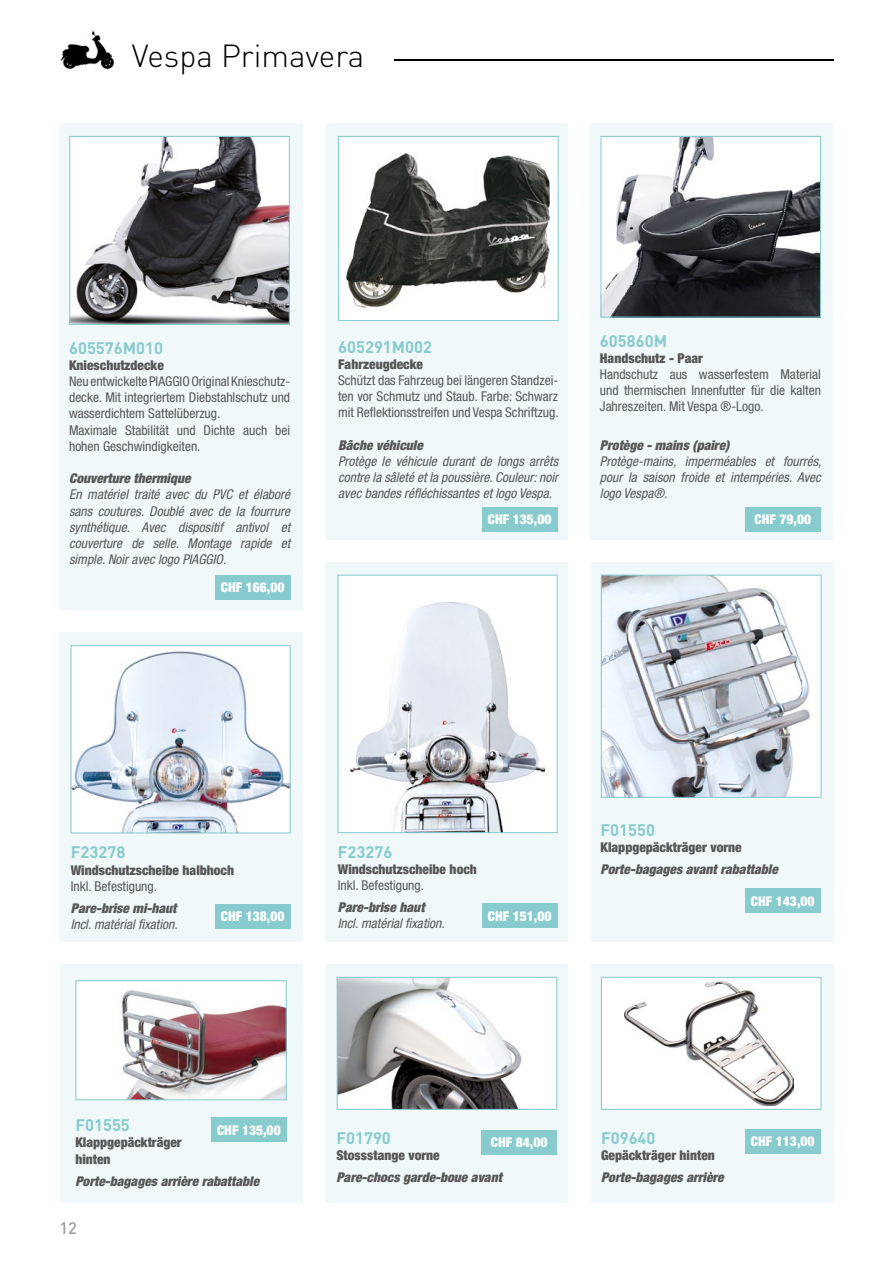
<style>
.page{position:relative;width:893px;height:1263px;background:#fff}
.page>*{position:absolute;margin:0;border:0;box-sizing:border-box;transform-origin:0 0}
.t1{font:300 31.5px "DIN";color:#000}
.t2{font:700 16.5px "DIN";color:#87cbce}
.t3{font:500 16.5px "DIN";color:#9d9d9c}
.t4{font:condensed 13.5px/16.2px "Helvetica Neue LT Pro";color:#575756;text-align:justify}
.t5{font:italic condensed 13.5px/16.2px "Helvetica Neue LT Pro";color:#575756;text-align:justify}
.t6{font:italic 900 condensed 13.5px "Helvetica Neue LT Pro";color:#575756}
.t7{font:900 condensed 13.5px/16.2px "Helvetica Neue LT Pro";color:#575756}
.t8{font:900 condensed 13.5px "Helvetica Neue LT Pro";color:#fff}
</style>
<div class="page">
<div style="left:591px;top:123px;width:242px;height:417px;background:#f0f8f9"></div>
<svg style="left:600px;top:136px;width:221px;height:182px"></svg>
<div style="left:59px;top:123px;width:243px;height:487px;background:#f0f8f9"></div>
<svg style="left:69px;top:136px;width:221px;height:189px"></svg>
<div style="left:325px;top:562px;width:243px;height:380px;background:#f0f8f9"></div>
<svg style="left:338px;top:575px;width:220px;height:258px;fill:#fcfcfd"></svg>
<div style="left:59px;top:632px;width:243px;height:310px;background:#f0f8f9"></div>
<svg style="left:70px;top:645px;width:221px;height:188px"></svg>
<div style="left:591px;top:562px;width:242px;height:380px;background:#f0f8f9"></div>
<svg style="left:601px;top:575px;width:221px;height:223px"></svg>
<div style="left:591px;top:964px;width:242px;height:239px;background:#f0f8f9"></div>
<svg style="left:601px;top:977px;width:220px;height:133px"></svg>
<div style="left:325px;top:964px;width:243px;height:239px;background:#f0f8f9"></div>
<svg style="left:337px;top:977px;width:220px;height:133px"></svg>
<div style="left:325px;top:123px;width:243px;height:417px;background:#f0f8f9"></div>
<svg style="left:338px;top:136px;width:221px;height:185px"></svg>
<img style="left:60px;top:31px;width:55px;height:39px">
<hr style="left:394px;top:59px;width:439px;height:1px;background:#000">
<div style="left:60px;top:964px;width:242px;height:239px;background:#f0f8f9"></div>
<svg style="left:75px;top:980px;width:212px;height:120px"></svg>
<div style="left:211px;top:1117px;width:76px;height:25px;background:#87cbce"></div>
<div style="left:215px;top:575px;width:76px;height:25px;background:#87cbce"></div>
<div style="left:482px;top:507px;width:75px;height:25px;background:#87cbce"></div>
<div style="left:745px;top:507px;width:76px;height:25px;background:#87cbce"></div>
<div style="left:745px;top:888px;width:76px;height:25px;background:#87cbce"></div>
<div style="left:745px;top:1129px;width:76px;height:25px;background:#87cbce"></div>
<div style="left:481px;top:1130px;width:76px;height:25px;background:#87cbce"></div>
<div style="left:215px;top:904px;width:76px;height:25px;background:#87cbce"></div>
<div style="left:482px;top:903px;width:75px;height:25px;background:#87cbce"></div>
<h1 class="t1" style="left:132px;top:37px;width:234px">Vespa Primavera</h1>
<p class="t2" style="left:69px;top:337px;width:96px">605576M010</p>
<p class="t7" style="left:69px;top:357px;width:96px">Knieschutzdecke</p>
<p class="t4" style="left:69px;top:373px;width:223px;text-align:left">Neu entwickelte PIAGGIO Original Knieschutz&shy;decke. Mit integriertem Diebstahlschutz und wasserdichtem Sattelüberzug.<br>Maximale Stabilität und Dichte auch bei hohen Geschwindigkeiten.</p>
<p class="t6" style="left:69px;top:470px;width:123px">Couverture thermique</p>
<p class="t5" style="left:69px;top:486px;width:223px">En matériel traité avec du PVC et élaboré sans coutures. Doublé avec de la fourrure synthétique. Avec dispositif antivol et couverture de selle. Montage rapide et simple. Noir avec logo PIAGGIO.</p>
<p class="t8" style="left:221px;top:579px;width:65px">CHF 166,00</p>
<p class="t2" style="left:338px;top:336px;width:96px">605291M002</p>
<p class="t7" style="left:338px;top:356px;width:86px">Fahrzeugdecke</p>
<p class="t4" style="left:338px;top:372px;width:222px">Schützt das Fahrzeug bei längeren Standzei&shy;ten vor Schmutz und Staub. Farbe: Schwarz mit Reflektionsstreifen und Vespa Schriftzug.</p>
<p class="t6" style="left:338px;top:437px;width:86px">Bâche véhicule</p>
<p class="t5" style="left:338px;top:453px;width:222px">Protège le véhicule durant de longs arrêts contre la sâleté et la poussière. Couleur: noir avec bandes réfléchissantes et logo Vespa.</p>
<p class="t2" style="left:600px;top:330px;width:69px">605860M</p>
<p class="t7" style="left:600px;top:350px;width:105px">Handschutz - Paar</p>
<p class="t4" style="left:600px;top:366px;width:223px">Handschutz aus wasserfestem Material und thermischen Innenfutter für die kalten Jahreszeiten. Mit Vespa ®-Logo.</p>
<p class="t6" style="left:600px;top:437px;width:131px">Protège - mains (paire)</p>
<p class="t5" style="left:600px;top:453px;width:223px">Protège-mains, imperméables et fourrés, pour la saison froide et intempéries. Avec logo Vespa®.</p>
<p class="t8" style="left:488px;top:511px;width:65px">CHF 135,00</p>
<p class="t8" style="left:754px;top:511px;width:58px">CHF 79,00</p>
<p class="t2" style="left:338px;top:841px;width:56px">F23276</p>
<p class="t7" style="left:338px;top:861px;width:141px">Windschutzscheibe hoch</p>
<p class="t4" style="left:338px;top:877px;width:88px">Inkl. Befestigung.</p>
<p class="t6" style="left:338px;top:899px;width:88px">Pare-brise haut</p>
<p class="t5" style="left:338px;top:915px;width:108px">Incl. matérial fixation.</p>
<p class="t2" style="left:71px;top:842px;width:56px">F23278</p>
<p class="t7" style="left:71px;top:862px;width:165px">Windschutzscheibe halbhoch</p>
<p class="t4" style="left:71px;top:878px;width:88px">Inkl. Befestigung.</p>
<p class="t6" style="left:71px;top:900px;width:107px">Pare-brise mi-haut</p>
<p class="t5" style="left:71px;top:916px;width:108px">Incl. matérial fixation.</p>
<p class="t8" style="left:221px;top:908px;width:65px">CHF 138,00</p>
<p class="t8" style="left:488px;top:908px;width:65px">CHF 151,00</p>
<p class="t2" style="left:601px;top:819px;width:56px">F01550</p>
<p class="t7" style="left:601px;top:839px;width:143px">Klappgepäckträger vorne</p>
<p class="t6" style="left:601px;top:861px;width:179px">Porte-bagages avant rabattable</p>
<p class="t8" style="left:751px;top:893px;width:65px">CHF 143,00</p>
<p class="t2" style="left:75px;top:1114px;width:56px">F01555</p>
<p class="t7" style="left:75px;top:1134px;width:108px">Klappgepäckträger hinten</p>
<p class="t6" style="left:75px;top:1173px;width:185px">Porte-bagages arrière rabattable</p>
<p class="t8" style="left:217px;top:1122px;width:65px">CHF 135,00</p>
<p class="t3" style="left:60px;top:1217px;width:19px">12</p>
<p class="t2" style="left:336px;top:1127px;width:56px">F01790</p>
<p class="t7" style="left:336px;top:1147px;width:105px">Stossstange vorne</p>
<p class="t6" style="left:336px;top:1169px;width:167px">Pare-chocs garde-boue avant</p>
<p class="t2" style="left:601px;top:1127px;width:56px">F09640</p>
<p class="t7" style="left:601px;top:1147px;width:115px">Gepäckträger hinten</p>
<p class="t6" style="left:601px;top:1169px;width:124px">Porte-bagages arrière</p>
<p class="t8" style="left:491px;top:1134px;width:58px">CHF 84,00</p>
<p class="t8" style="left:751px;top:1133px;width:65px">CHF 113,00</p>
</div>
